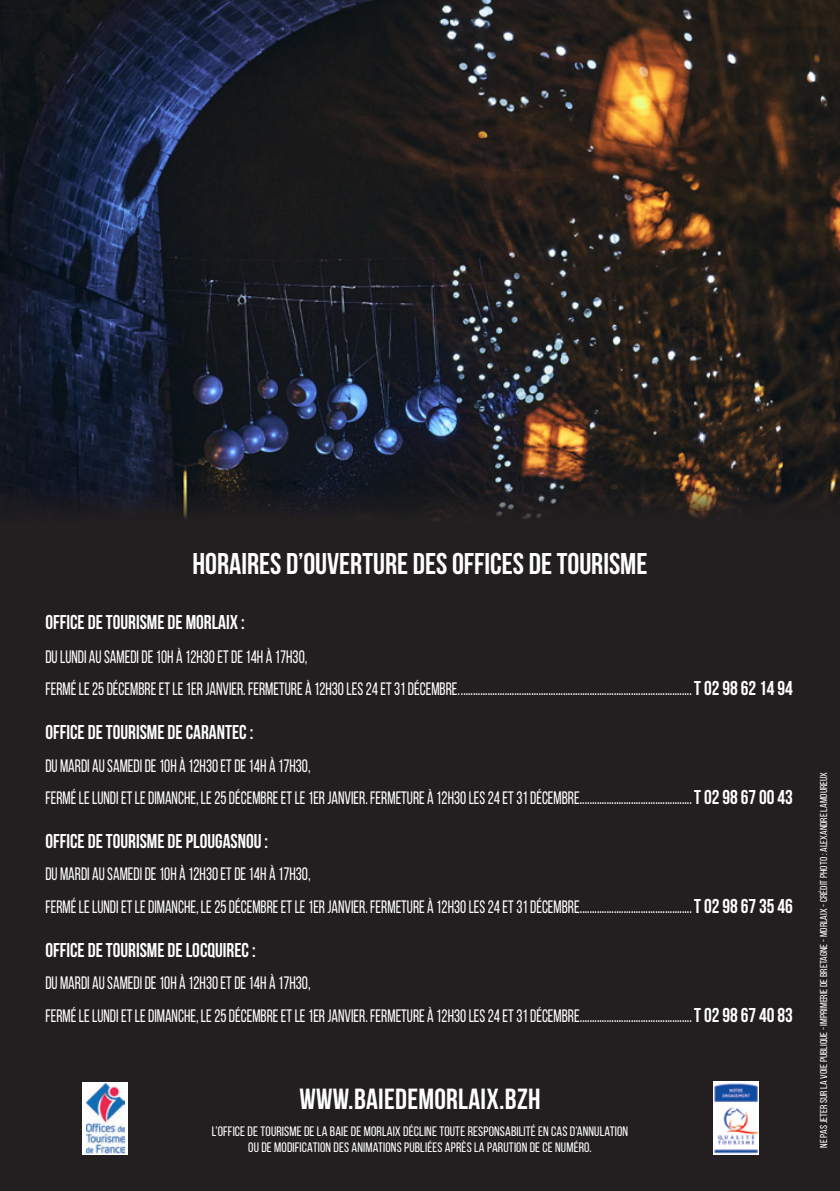
<style>
.page{position:relative;width:840px;height:1191px;background:#fff}
.page>*{position:absolute;margin:0;border:0;box-sizing:border-box;transform-origin:0 0}
.t1{font:700 30px "Bebas Neue";color:#fff}
.t2{font:700 29.2px "Bebas Neue";letter-spacing:.01em;color:#fff}
.t3{font:700 20px "Bebas Neue";color:#fff}
.t4{font:18px/32.4px "Bebas Neue";color:#fff;scale:.87 1}
.t5{font:13.6px/16.4px "Bebas Neue";letter-spacing:.01em;color:#fff;text-align:center}
.t6{font:10px "Bebas Neue";color:#fff;scale:1.09 1}
.s1{font-weight:700;font-size:20px}
</style>
<div class="page">
<img style="left:0;top:0;width:839px;height:484px">
<div style="left:0;top:484px;width:839px;height:707px;background:#231f20"></div>
<div style="left:82px;top:1081px;width:46px;height:73px;background:#fff"></div>
<img style="left:86px;top:1083px;width:38px;height:70px">
<img style="left:713px;top:1081px;width:45px;height:73px">
<h1 class="t1" style="left:192px;top:547px;width:456px">HORAIRES D’OUVERTURE DES OFFICES DE TOURISME</h1>
<p class="t3" style="left:45px;top:611px;width:201px">OFFICE DE TOURISME DE MORLAIX :</p>
<p class="t4" style="left:45px;top:640px;width:860px">DU LUNDI AU SAMEDI DE 10H À 12H30 ET DE 14H À 17H30,<br>FERMÉ LE 25 DÉCEMBRE ET LE 1ER JANVIER. FERMETURE À 12H30 LES 24 ET 31 DÉCEMBRE................................................................................................<span class="s1">T 02 98 62 14 94</span></p>
<p class="t3" style="left:45px;top:721px;width:209px">OFFICE DE TOURISME DE CARANTEC :</p>
<p class="t4" style="left:45px;top:749px;width:860px">DU MARDI AU SAMEDI DE 10H À 12H30 ET DE 14H À 17H30,<br>FERMÉ LE LUNDI ET LE DIMANCHE, LE 25 DÉCEMBRE ET LE 1ER JANVIER. FERMETURE À 12H30 LES 24 ET 31 DÉCEMBRE..............................................<span class="s1">T 02 98 67 00 43</span></p>
<p class="t3" style="left:45px;top:830px;width:224px">OFFICE DE TOURISME DE PLOUGASNOU :</p>
<p class="t4" style="left:45px;top:858px;width:860px">DU MARDI AU SAMEDI DE 10H À 12H30 ET DE 14H À 17H30,<br>FERMÉ LE LUNDI ET LE DIMANCHE, LE 25 DÉCEMBRE ET LE 1ER JANVIER. FERMETURE À 12H30 LES 24 ET 31 DÉCEMBRE..............................................<span class="s1">T 02 98 67 35 46</span></p>
<p class="t3" style="left:45px;top:939px;width:212px">OFFICE DE TOURISME DE LOCQUIREC :</p>
<p class="t4" style="left:45px;top:966px;width:860px">DU MARDI AU SAMEDI DE 10H À 12H30 ET DE 14H À 17H30,<br>FERMÉ LE LUNDI ET LE DIMANCHE, LE 25 DÉCEMBRE ET LE 1ER JANVIER. FERMETURE À 12H30 LES 24 ET 31 DÉCEMBRE..............................................<span class="s1">T 02 98 67 40 83</span></p>
<h2 class="t2" style="left:299px;top:1083px;width:242px">WWW.BAIEDEMORLAIX.BZH</h2>
<p class="t5" style="left:212px;top:1123px;width:418px">L’OFFICE DE TOURISME DE LA BAIE DE MORLAIX DÉCLINE TOUTE RESPONSABILITÉ EN CAS D’ANNULATION<br>OU DE MODIFICATION DES ANIMATIONS PUBLIÉES APRÈS LA PARUTION DE CE NUMÉRO.</p>
<p class="t6" style="left:817px;top:1147px;width:346px;rotate:-90deg">NE PAS JETER SUR LA VOIE PUBLIQUE - IMPRIMERIE DE BRETAGNE - MORLAIX - CRÉDIT PHOTO : ALEXANDRE LAMOUREUX</p>
</div>
